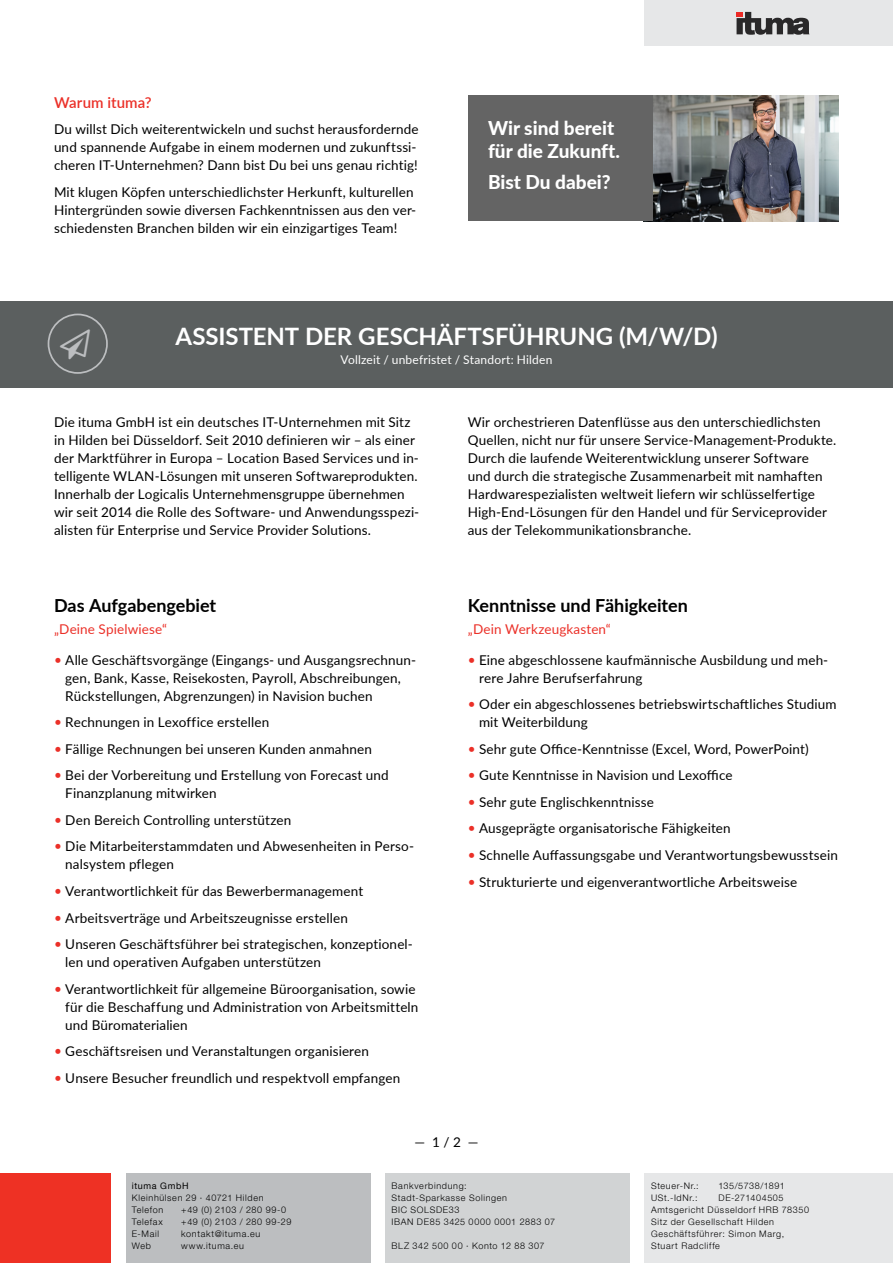
<style>
.page{position:relative;width:893px;height:1263px;background:#fff}
.page>*{position:absolute;margin:0;border:0;box-sizing:border-box;transform-origin:0 0}
.t1{font:700 24px "Lato";color:#fff}
.t2{font:800 19.05px/22.8px "Lato";color:#fff}
.t3{font:700 18px "Lato";letter-spacing:-.005em;color:#000}
.t4{font:600 15px "Lato";letter-spacing:.005em;color:#eb3028}
.t5{font:13.5px/18px "Lato";letter-spacing:.01em;color:#000}
.t6{font:13.5px "Lato";letter-spacing:.01em;color:#eb3028}
.t7{font:12px "Lato";letter-spacing:.015em;color:#fff}
.t8{font:300 9px/12px "Helvetica Neue LT Std";letter-spacing:.075em;color:#000}
.t9{font:300 9px "Helvetica Neue LT Std";letter-spacing:.045em;color:#000}
.t10{font:9px "Helvetica Neue LT Std";letter-spacing:.075em;color:#000}
.s1{color:#eb3028}
</style>
<div class="page">
<div style="left:0;top:302px;width:893px;height:86px;background:#5b5f5f"></div>
<div style="left:48px;top:314px;width:60px;height:60px;border:2px solid #bcbec0;border-radius:50%"></div>
<img style="left:653px;top:95px;width:186px;height:126px">
<div style="left:468px;top:95px;width:185px;height:126px;background:#646464"></div>
<div style="left:645px;top:0;width:248px;height:46px;background:#e6e7e8"></div>
<svg style="left:736px;top:12px;width:73px;height:23px"></svg>
<div style="left:0;top:1174px;width:111px;height:89px;background:#ee3124"></div>
<div style="left:126px;top:1174px;width:244px;height:89px;background:#bcbec0"></div>
<div style="left:385px;top:1174px;width:245px;height:89px;background:#d1d3d4"></div>
<div style="left:645px;top:1174px;width:248px;height:89px;background:#e6e7e8"></div>
<p class="t4" style="left:54px;top:91px;width:99px">Warum ituma?</p>
<p class="t5" style="left:54px;top:120px;width:366px">Du willst Dich weiterentwickeln und suchst herausfordernde und spannende Aufgabe in einem modernen und zukunftssi&shy;cheren IT-Unternehmen? Dann bist Du bei uns genau richtig!</p>
<p class="t5" style="left:54px;top:182px;width:364px">Mit klugen Köpfen unterschiedlichster Herkunft, kulturellen<br>Hintergründen sowie diversen Fachkenntnissen aus den ver&shy;schiedensten Branchen bilden wir ein einzigartiges Team!</p>
<h2 class="t2" style="left:488px;top:116px;width:133px">Wir sind bereit für die Zukunft.</h2>
<h2 class="t2" style="left:488px;top:170px;width:124px">Bist Du dabei?</h2>
<h1 class="t1" style="left:175px;top:319px;width:544px">ASSISTENT DER GESCHÄFTSFÜHRUNG (M/W/D)</h1>
<p class="t7" style="left:341px;top:351px;width:213px">Vollzeit / unbefristet / Standort: Hilden</p>
<p class="t5" style="left:54px;top:413px;width:367px">Die ituma GmbH ist ein deutsches IT-Unternehmen mit Sitz in Hilden bei Düsseldorf. Seit 2010 definieren wir – als einer der Marktführer in Europa – Location Based Services und in&shy;telligente WLAN-Lösungen mit unseren Softwareprodukten.<br>Innerhalb der Logicalis Unternehmensgruppe übernehmen wir seit 2014 die Rolle des Software- und Anwendungsspezi&shy;alisten für Enterprise und Service Provider Solutions.</p>
<p class="t5" style="left:468px;top:413px;width:370px">Wir orchestrieren Datenflüsse aus den unterschiedlichsten Quellen, nicht nur für unsere Service-Management-Produkte.<br>Durch die laufende Weiterentwicklung unserer Software<br>und durch die strategische Zusammenarbeit mit namhaften Hardwarespezialisten weltweit liefern wir schlüsselfertige High-End-Lösungen für den Handel und für Serviceprovider aus der Telekommunikationsbranche.</p>
<h3 class="t3" style="left:54px;top:592px;width:164px">Das Aufgabengebiet</h3>
<p class="t6" style="left:54px;top:620px;width:114px">„Deine Spielwiese“</p>
<p class="t5" style="left:65px;top:650px;width:352px;text-indent:-11px"><span class="s1">•</span> Alle Geschäftsvorgänge (Eingangs- und Ausgangsrechnun&shy;gen, Bank, Kasse, Reisekosten, Payroll, Abschreibungen,<br>Rückstellungen, Abgrenzungen) in Navision buchen</p>
<p class="t5" style="left:54px;top:713px;width:217px"><span class="s1">•</span> Rechnungen in Lexoffice erstellen</p>
<p class="t5" style="left:54px;top:739px;width:319px"><span class="s1">•</span> Fällige Rechnungen bei unseren Kunden anmahnen</p>
<p class="t5" style="left:65px;top:766px;width:325px;text-indent:-11px"><span class="s1">•</span> Bei der Vorbereitung und Erstellung von Forecast und<br>Finanzplanung mitwirken</p>
<p class="t5" style="left:54px;top:810px;width:239px"><span class="s1">•</span> Den Bereich Controlling unterstützen</p>
<p class="t5" style="left:65px;top:837px;width:350px;text-indent:-11px"><span class="s1">•</span> Die Mitarbeiterstammdaten und Abwesenheiten in Perso&shy;nalsystem pflegen</p>
<p class="t5" style="left:54px;top:881px;width:311px"><span class="s1">•</span> Verantwortlichkeit für das Bewerbermanagement</p>
<p class="t5" style="left:54px;top:908px;width:295px"><span class="s1">•</span> Arbeitsverträge und Arbeitszeugnisse erstellen</p>
<p class="t5" style="left:65px;top:934px;width:349px;text-indent:-11px"><span class="s1">•</span> Unseren Geschäftsführer bei strategischen, konzeptionel&shy;len und operativen Aufgaben unterstützen</p>
<p class="t5" style="left:65px;top:979px;width:355px;text-indent:-11px"><span class="s1">•</span> Verantwortlichkeit für allgemeine Büroorganisation, sowie für die Beschaffung und Administration von Arbeitsmitteln und Büromaterialien</p>
<p class="t5" style="left:54px;top:1041px;width:317px"><span class="s1">•</span> Geschäftsreisen und Veranstaltungen organisieren</p>
<p class="t5" style="left:54px;top:1068px;width:348px"><span class="s1">•</span> Unsere Besucher freundlich und respektvoll empfangen</p>
<h3 class="t3" style="left:468px;top:592px;width:222px">Kenntnisse und Fähigkeiten</h3>
<p class="t6" style="left:468px;top:620px;width:145px">„Dein Werkzeugkasten“</p>
<p class="t5" style="left:479px;top:650px;width:351px;text-indent:-11px"><span class="s1">•</span> Eine abgeschlossene kaufmännische Ausbildung und meh&shy;rere Jahre Berufserfahrung</p>
<p class="t5" style="left:479px;top:695px;width:359px;text-indent:-11px"><span class="s1">•</span> Oder ein abgeschlossenes betriebswirtschaftliches Studium mit Weiterbildung</p>
<p class="t5" style="left:468px;top:739px;width:342px"><span class="s1">•</span> Sehr gute Office-Kenntnisse (Excel, Word, PowerPoint)</p>
<p class="t5" style="left:468px;top:766px;width:266px"><span class="s1">•</span> Gute Kenntnisse in Navision und Lexoffice</p>
<p class="t5" style="left:468px;top:792px;width:188px"><span class="s1">•</span> Sehr gute Englischkenntnisse</p>
<p class="t5" style="left:468px;top:819px;width:265px"><span class="s1">•</span> Ausgeprägte organisatorische Fähigkeiten</p>
<p class="t5" style="left:468px;top:845px;width:372px"><span class="s1">•</span> Schnelle Auffassungsgabe und Verantwortungsbewusstsein</p>
<p class="t5" style="left:468px;top:872px;width:331px"><span class="s1">•</span> Strukturierte und eigenverantwortliche Arbeitsweise</p>
<p class="t10" style="left:132px;top:1180px;width:58px">ituma GmbH</p>
<p class="t8" style="left:132px;top:1191px;width:133px">Kleinhülsen 29 · 40721 Hilden<br>Telefon</p>
<p class="t8" style="left:181px;top:1203px;width:106px">+49 (0) 2103 / 280 99-0</p>
<p class="t8" style="left:132px;top:1215px;width:32px">Telefax</p>
<p class="t8" style="left:181px;top:1215px;width:112px">+49 (0) 2103 / 280 99-29</p>
<p class="t8" style="left:132px;top:1227px;width:29px">E-Mail</p>
<p class="t8" style="left:181px;top:1227px;width:80px">kontakt@ituma.eu</p>
<p class="t8" style="left:132px;top:1239px;width:21px">Web</p>
<p class="t8" style="left:181px;top:1239px;width:64px">www.ituma.eu</p>
<p class="t5" style="left:414px;top:1132px;width:65px">— 1 / 2 —</p>
<p class="t8" style="left:392px;top:1179px;width:165px">Bankverbindung:<br>Stadt-Sparkasse Solingen<br>BIC SOLSDE33<br>IBAN DE85 3425 0000 0001 2883 07</p>
<p class="t8" style="left:392px;top:1239px;width:154px">BLZ 342 500 00 · Konto 12 88 307</p>
<p class="t8" style="left:651px;top:1179px;width:49px">Steuer-Nr.:</p>
<p class="t9" style="left:718px;top:1180px;width:68px">135/5738/1891</p>
<p class="t8" style="left:651px;top:1191px;width:48px">USt.-IdNr.:</p>
<p class="t8" style="left:651px;top:1191px;width:160px;text-indent:68px">DE-271404505<br>Amtsgericht Düsseldorf HRB 78350<br>Sitz der Gesellschaft Hilden<br>Geschäftsführer: Simon Marg,<br>Stuart Radcliffe</p>
</div>
